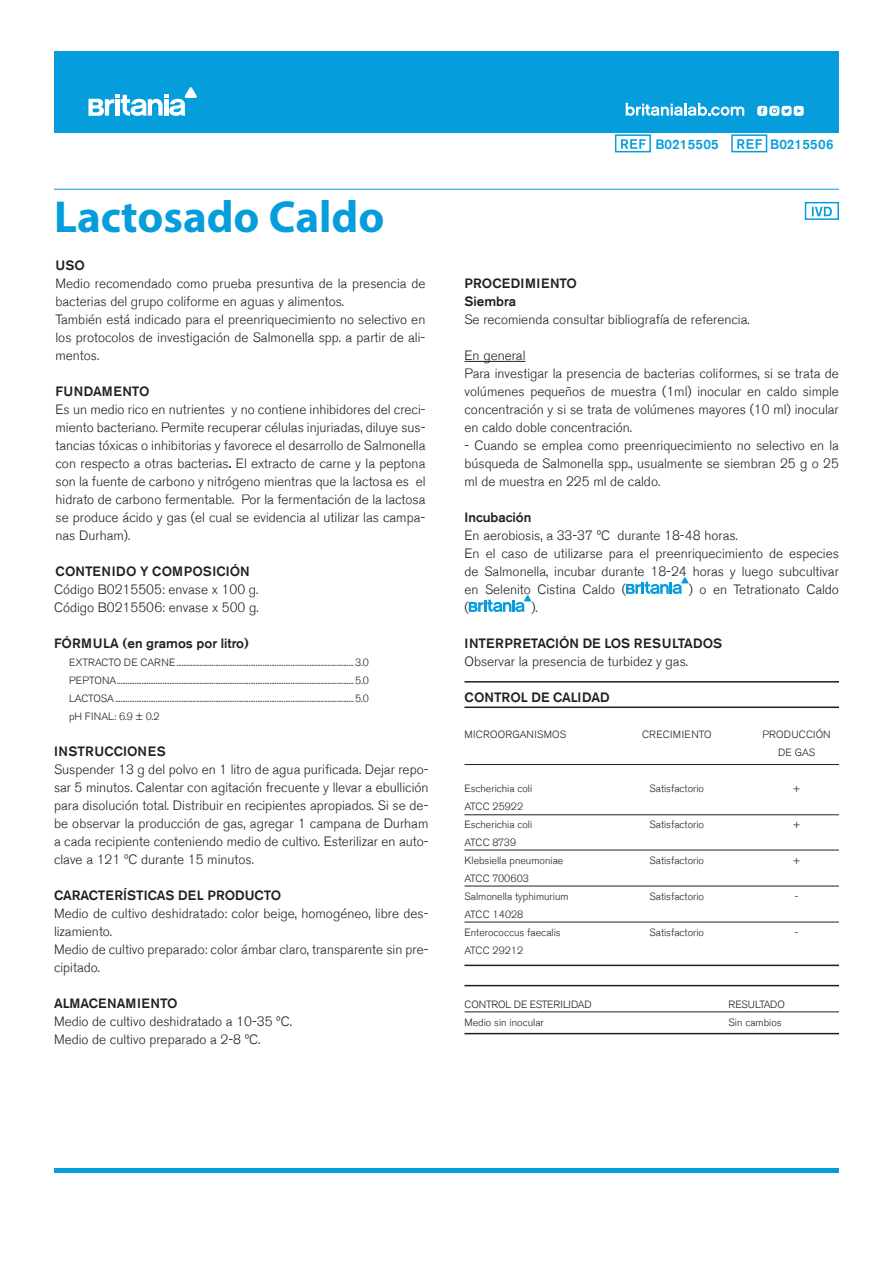
<style>
.page{position:relative;width:893px;height:1263px;background:#fff}
.page>*{position:absolute;margin:0;border:0;box-sizing:border-box;transform-origin:0 0}
.t1{font:700 45px "Myriad Pro";color:#069ddc}
.t2{font:300 13.5px/18px "Akzidenz Grotesk BE";color:#231f20}
.t3{font:500 13.5px/18px "Akzidenz Grotesk BE";color:#231f20}
.t4{font:500 13.5px "Akzidenz Grotesk BE";letter-spacing:.02em;color:#069ddc}
.t5{font:500 13.5px "Akzidenz Grotesk BE";letter-spacing:.02em;color:#231f20}
.t6{font:300 10.5px/18px "Akzidenz Grotesk BE";color:#231f20;text-align:justify}
.t7{font:300 10.5px/18px "Akzidenz Grotesk BE";letter-spacing:.02em;color:#231f20;text-align:center}
.t8{font:300 10.5px "Akzidenz Grotesk BE";letter-spacing:.03em;color:#231f20}
.s1{font-weight:500}
</style>
<div class="page">
<hr style="left:54px;top:189px;width:785px;height:1px;background:#069ddc">
<div style="left:805px;top:202px;width:34px;height:18px;border:2px solid #069ddc"></div>
<svg style="left:812px;top:207px;width:20px;height:9px"></svg>
<svg style="left:737px;top:139px;width:25px;height:10px"></svg>
<svg style="left:621px;top:139px;width:25px;height:10px"></svg>
<div style="left:731px;top:134px;width:36px;height:18px;border:2px solid #069ddc"></div>
<div style="left:615px;top:134px;width:36px;height:18px;border:2px solid #069ddc"></div>
<hr style="left:464px;top:706px;width:375px;height:2px;background:#231f20">
<hr style="left:464px;top:681px;width:375px;height:2px;background:#231f20">
<hr style="left:464px;top:764px;width:375px;height:1px;background:#231f20">
<hr style="left:464px;top:814px;width:375px;height:1px;background:#231f20">
<hr style="left:464px;top:850px;width:375px;height:1px;background:#231f20">
<hr style="left:464px;top:886px;width:375px;height:1px;background:#231f20">
<hr style="left:464px;top:922px;width:375px;height:1px;background:#231f20">
<hr style="left:464px;top:1011px;width:375px;height:1px;background:#231f20">
<hr style="left:464px;top:985px;width:375px;height:1px;background:#231f20">
<hr style="left:464px;top:1033px;width:375px;height:1px;background:#231f20">
<hr style="left:464px;top:965px;width:375px;height:1px;background:#231f20">
<hr style="left:464px;top:361px;width:62px;height:1px;background:#231f20">
<svg style="left:626px;top:577px;width:63px;height:17px"></svg>
<svg style="left:469px;top:595px;width:62px;height:17px"></svg>
<div style="left:54px;top:51px;width:784px;height:82px;background:#069ddc"></div>
<svg style="left:88px;top:87px;width:109px;height:29px"></svg>
<svg style="left:626px;top:103px;width:118px;height:13px"></svg>
<svg style="left:757px;top:106px;width:47px;height:10px"></svg>
<div style="left:54px;top:1168px;width:785px;height:5px;background:#069ddc"></div>
<h1 class="t1" style="left:54px;top:187px;width:332px">Lactosado Caldo</h1>
<p class="t3" style="left:55px;top:256px;width:31px">USO</p>
<p class="t2" style="left:55px;top:275px;width:371px">Medio recomendado como prueba presuntiva de la presencia de bacterias del grupo coliforme en aguas y alimentos.<br>También está indicado para el preenriquecimiento no selectivo en los protocolos de investigación de Salmonella spp. a partir de ali&shy;mentos.</p>
<p class="t5" style="left:55px;top:383px;width:95px">FUNDAMENTO</p>
<p class="t2" style="left:55px;top:401px;width:372px;text-align:justify">Es un medio rico en nutrientes y no contiene inhibidores del creci&shy;miento bacteriano. Permite recuperar células injuriadas, diluye sus&shy;tancias tóxicas o inhibitorias y favorece el desarrollo de Salmonella con respecto a otras bacterias<span class="s1">.</span> El extracto de carne y la peptona son la fuente de carbono y nitrógeno mientras que la lactosa es el hidrato de carbono fermentable. Por la fermentación de la lactosa se produce ácido y gas (el cual se evidencia al utilizar las campa&shy;nas Durham).</p>
<p class="t3" style="left:55px;top:562px;width:196px">CONTENIDO Y COMPOSICIÓN</p>
<p class="t2" style="left:54px;top:581px;width:206px">Código B0215505: envase x 100 g.<br>Código B0215506: envase x 500 g.</p>
<p class="t3" style="left:54px;top:634px;width:196px">FÓRMULA (en gramos por litro)</p>
<p class="t6" style="left:69px;top:654px;width:301px">EXTRACTO DE CARNE .....................................................................................................3.0<br>PEPTONA .......................................................................................................................................5.0<br>LACTOSA ........................................................................................................................................5.0 pH FINAL: 6.9 ± 0.2</p>
<p class="t3" style="left:54px;top:742px;width:113px">INSTRUCCIONES</p>
<p class="t2" style="left:54px;top:761px;width:376px;text-align:justify">Suspender 13 g del polvo en 1 litro de agua purificada. Dejar repo&shy;sar 5 minutos. Calentar con agitación frecuente y llevar a ebullición para disolución total. Distribuir en recipientes apropiados. Si se de&shy;be observar la producción de gas, agregar 1 campana de Durham a cada recipiente conteniendo medio de cultivo. Esterilizar en auto&shy;clave a 121 ºC durante 15 minutos.</p>
<p class="t3" style="left:54px;top:886px;width:229px">CARACTERÍSTICAS DEL PRODUCTO</p>
<p class="t2" style="left:54px;top:905px;width:376px">Medio de cultivo deshidratado: color beige, homogéneo, libre des&shy;lizamiento.<br>Medio de cultivo preparado: color ámbar claro, transparente sin pre&shy;cipitado.</p>
<p class="t3" style="left:54px;top:994px;width:125px">ALMACENAMIENTO</p>
<p class="t2" style="left:54px;top:1013px;width:239px">Medio de cultivo deshidratado a 10-35 ºC.<br>Medio de cultivo preparado a 2-8 ºC.</p>
<p class="t4" style="left:655px;top:135px;width:65px">B 5055120</p>
<p class="t4" style="left:770px;top:136px;width:65px">B0215506</p>
<p class="t3" style="left:464px;top:274px;width:114px">PROCEDIMIENTO<br>Siembra</p>
<p class="t2" style="left:464px;top:311px;width:287px">Se recomienda consultar bibliografía de referencia.</p>
<p class="t2" style="left:464px;top:347px;width:376px">En general<br>Para investigar la presencia de bacterias coliformes, si se trata de volúmenes pequeños de muestra (1ml) inocular en caldo simple concentración y si se trata de volúmenes mayores (10 ml) inocular en caldo doble concentración.</p>
<p class="t2" style="left:464px;top:437px;width:376px;text-align:justify">- Cuando se emplea como preenriquecimiento no selectivo en la búsqueda de Salmonella spp., usualmente se siembran 25 g o 25 ml de muestra en 225 ml de caldo.</p>
<p class="t3" style="left:464px;top:508px;width:68px">Incubación</p>
<p class="t2" style="left:464px;top:527px;width:376px">En aerobiosis, a 33-37 ºC durante 18-48 horas.<br>En el caso de utilizarse para el preenriquecimiento de especies de Salmonella, incubar durante 18-24 horas y luego subcultivar en Selenito Cistina Caldo (</p>
<p class="t2" style="left:689px;top:581px;width:152px">) o en Tetrationato Caldo</p>
<p class="t2" style="left:464px;top:599px;width:6px">(</p>
<p class="t2" style="left:531px;top:599px;width:8px">).</p>
<p class="t3" style="left:464px;top:634px;width:259px">INTERPRETACIÓN DE LOS RESULTADOS</p>
<p class="t2" style="left:464px;top:653px;width:225px">Observar la presencia de turbidez y gas.</p>
<p class="t3" style="left:464px;top:688px;width:147px">CONTROL DE CALIDAD</p>
<p class="t7" style="left:464px;top:726px;width:103px">MICROORGANISMOS</p>
<p class="t6" style="left:464px;top:780px;width:106px;text-align:left">Escherichia coli<br>ATCC 25922<br>Escherichia coli<br>ATCC 8739<br>Klebsiella pneumoniae<br>ATCC 700603<br>Salmonella typhimurium<br>ATCC 14028<br>Enterococcus faecalis<br>ATCC 29212</p>
<p class="t8" style="left:642px;top:728px;width:71px">CRECIMIENTO</p>
<p class="t6" style="left:649px;top:780px;width:56px">Satisfactorio</p>
<p class="t6" style="left:649px;top:816px;width:56px">Satisfactorio</p>
<p class="t6" style="left:649px;top:852px;width:56px">Satisfactorio</p>
<p class="t6" style="left:649px;top:888px;width:56px">Satisfactorio</p>
<p class="t6" style="left:649px;top:924px;width:56px">Satisfactorio</p>
<p class="t7" style="left:762px;top:726px;width:70px">PRODUCCIÓN<br>DE GAS</p>
<p class="t6" style="left:793px;top:780px;width:9px">+</p>
<p class="t6" style="left:793px;top:816px;width:9px">+</p>
<p class="t6" style="left:793px;top:852px;width:9px">+</p>
<p class="t6" style="left:795px;top:888px;width:5px">-</p>
<p class="t6" style="left:795px;top:924px;width:5px">-</p>
<p class="t6" style="left:464px;top:996px;width:129px">CONTROL DE ESTERILIDAD</p>
<p class="t6" style="left:728px;top:996px;width:58px">RESULTADO</p>
<p class="t6" style="left:464px;top:1014px;width:81px">Medio sin inocular</p>
<p class="t6" style="left:728px;top:1014px;width:55px">Sin cambios</p>
</div>
